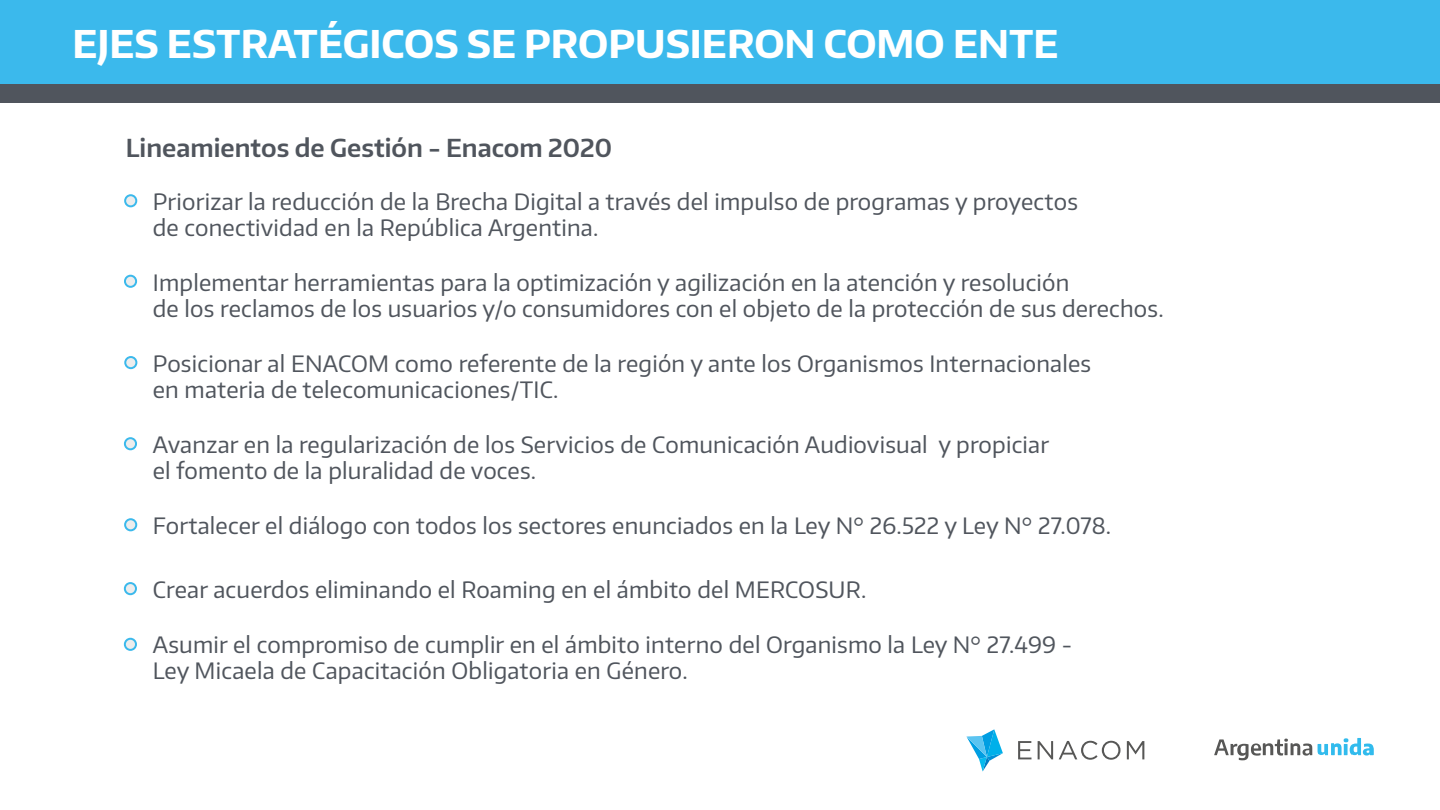
<style>
.page{position:relative;width:1440px;height:810px;background:#fff}
.page>*{position:absolute;margin:0;border:0;box-sizing:border-box;transform-origin:0 0}
.t1{font:700 38.17px "Encode Sans";color:#fff}
.t2{font:600 24.75px "Encode Sans";color:#50555d}
.t3{font:22.5px/25.5px "Encode Sans";letter-spacing:.01em;color:#50555d}
.s1{font-weight:800;font-size:24.75px}
</style>
<div class="page">
<svg style="left:1214px;top:739px;width:98px;height:21px"></svg>
<svg style="left:1318px;top:738px;width:56px;height:18px"></svg>
<svg style="left:966px;top:729px;width:37px;height:42px"></svg>
<svg style="left:1018px;top:741px;width:13px;height:18px"></svg>
<svg style="left:1038px;top:741px;width:15px;height:18px"></svg>
<svg style="left:1059px;top:741px;width:62px;height:19px"></svg>
<svg style="left:1127px;top:741px;width:17px;height:18px"></svg>
<div style="left:0;top:0;width:1440px;height:94px;background:#3bb9ec"></div>
<div style="left:0;top:85px;width:1440px;height:18px;background:#50555d"></div>
<div style="left:125px;top:195px;width:11px;height:11px;background:#ededed;border-radius:50%"></div>
<div style="left:124px;top:194px;width:13px;height:13px;border:2px solid #3bb9ec;border-radius:50%"></div>
<div style="left:125px;top:276px;width:11px;height:11px;background:#ededed;border-radius:50%"></div>
<div style="left:124px;top:275px;width:13px;height:13px;border:2px solid #3bb9ec;border-radius:50%"></div>
<div style="left:125px;top:357px;width:11px;height:11px;background:#ededed;border-radius:50%"></div>
<div style="left:124px;top:356px;width:13px;height:13px;border:2px solid #3bb9ec;border-radius:50%"></div>
<div style="left:125px;top:438px;width:11px;height:11px;background:#ededed;border-radius:50%"></div>
<div style="left:124px;top:437px;width:13px;height:13px;border:2px solid #3bb9ec;border-radius:50%"></div>
<div style="left:125px;top:519px;width:11px;height:11px;background:#ededed;border-radius:50%"></div>
<div style="left:124px;top:518px;width:13px;height:13px;border:2px solid #3bb9ec;border-radius:50%"></div>
<div style="left:125px;top:583px;width:11px;height:11px;background:#ededed;border-radius:50%"></div>
<div style="left:124px;top:582px;width:13px;height:13px;border:2px solid #3bb9ec;border-radius:50%"></div>
<div style="left:125px;top:639px;width:11px;height:11px;background:#ededed;border-radius:50%"></div>
<div style="left:124px;top:638px;width:13px;height:13px;border:2px solid #3bb9ec;border-radius:50%"></div>
<h1 class="t1" style="left:72px;top:18px;width:988px">EJES ESTRATÉGICOS SE PROPUSIERON COMO ENTE</h1>
<p class="t2" style="left:126px;top:132px;width:488px">Lineamientos de Gestión - Enacom 2020</p>
<p class="t3" style="left:153px;top:188px;width:927px;text-indent:-27px"><span class="s1">•</span> Priorizar la reducción de la Brecha Digital a través del impulso de programas y proyectos de conectividad en la República Argentina.</p>
<p class="t3" style="left:153px;top:269px;width:1012px;text-indent:-27px"><span class="s1">•</span> Implementar herramientas para la optimización y agilización en la atención y resolución<br>de los reclamos de los usuarios y/o consumidores con el objeto de la protección de sus derechos.</p>
<p class="t3" style="left:153px;top:350px;width:940px;text-indent:-27px"><span class="s1">•</span> Posicionar al ENACOM como referente de la región y ante los Organismos Internacionales en materia de telecomunicaciones/TIC.</p>
<p class="t3" style="left:153px;top:431px;width:898px;text-indent:-27px"><span class="s1">•</span> Avanzar en la regularización de los Servicios de Comunicación Audiovisual y propiciar el fomento de la pluralidad de voces.</p>
<p class="t3" style="left:126px;top:512px;width:987px"><span class="s1">•</span> Fortalecer el diálogo con todos los sectores enunciados en la Ley N° 26.522 y Ley N° 27.078.</p>
<p class="t3" style="left:126px;top:576px;width:742px"><span class="s1">•</span> Crear acuerdos eliminando el Roaming en el ámbito del MERCOSUR.</p>
<p class="t3" style="left:153px;top:631px;width:921px;text-indent:-27px"><span class="s1">•</span> Asumir el compromiso de cumplir en el ámbito interno del Organismo la Ley N° 27.499 -<br>Ley Micaela de Capacitación Obligatoria en Género.</p>
</div>
